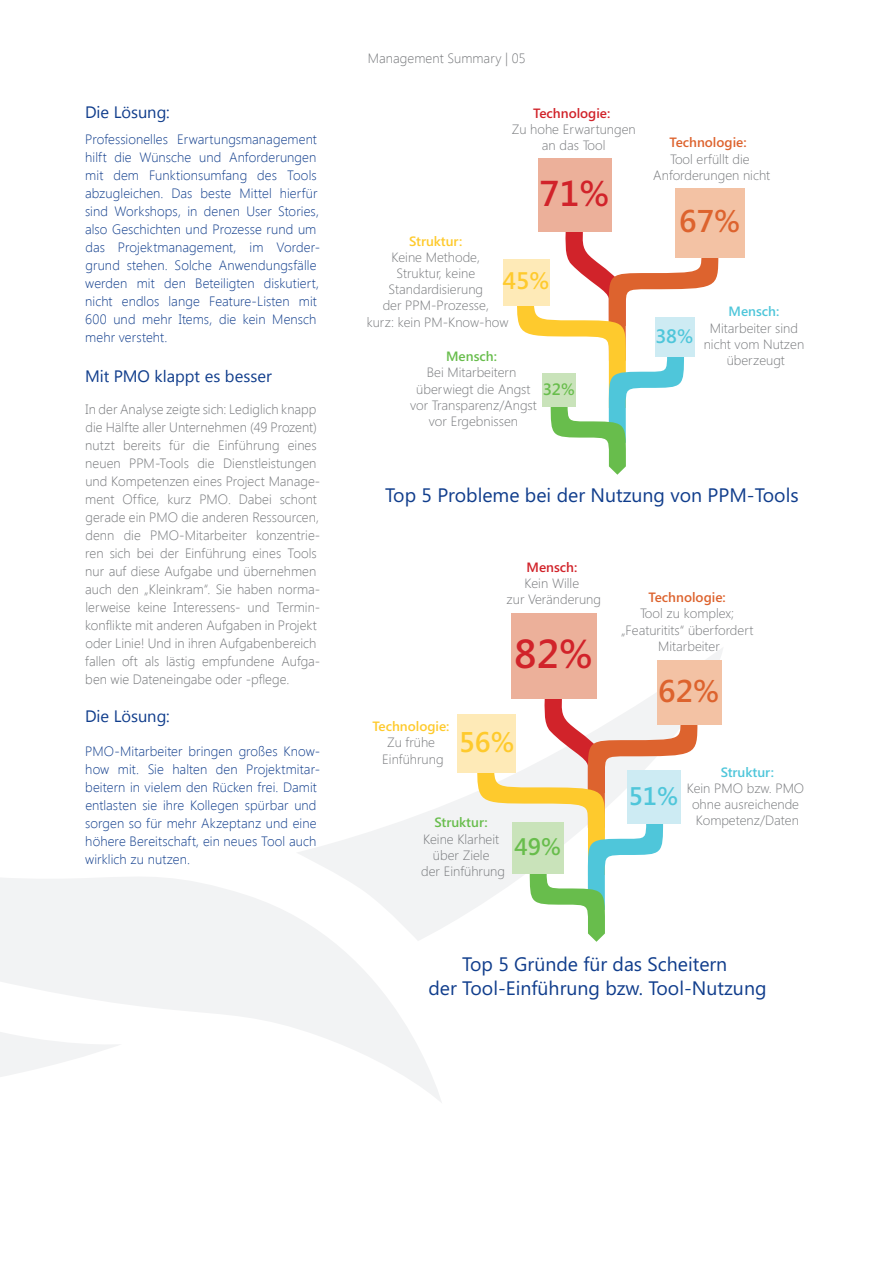
<style>
.page{position:relative;width:893px;height:1263px;background:#fff}
.page>*{position:absolute;margin:0;border:0;box-sizing:border-box;transform-origin:0 0}
.t1{font:600 40.5px "Segoe UI";color:#d1232a}
.t2{font:600 36px "Segoe UI";color:#d1232a}
.t3{font:600 31.5px "Segoe UI";color:#dd632e}
.t4{font:600 28.5px "Segoe UI";color:#feca2d}
.t5{font:600 25.5px "Segoe UI";color:#4fc6da}
.t6{font:600 24px "Segoe UI";color:#68bd4c}
.t7{font:600 24px "Segoe UI";color:#feca2d}
.t8{font:19.5px/23.4px "Segoe UI";color:#103d8c;text-align:center}
.t9{font:600 19.5px "Segoe UI";color:#4fc6da}
.Zwischentitel{font:16.5px "Segoe UI";color:#103d8c}
.t10{font:600 16.5px "Segoe UI";color:#68bd4c}
.Body{font:300 13.5px/16.2px "Segoe UI";color:#76787b;text-align:center}
.Body-2{font:300 13.5px/18px "Segoe UI";letter-spacing:.005em;color:#103d8c}
.Kopfzeile{font:300 13.5px "Segoe UI";letter-spacing:.005em;color:#76787b}
.t11{font:600 13.5px "Segoe UI";color:#68bd4c}
.s1{font-weight:600;color:#d1232a}
.s2{font-weight:600;color:#feca2d}
.s3{font-weight:600;color:#dd632e}
.s4{font-weight:600;color:#4fc6da}
.s5{font-weight:600;color:#68bd4c}
</style>
<div class="page">
<svg style="left:442px;top:647px;width:281px;height:281px"></svg>
<svg style="left:0;top:806px;width:442px;height:297px"></svg>
<svg style="left:477px;top:690px;width:220px;height:252px"></svg>
<div style="left:511px;top:613px;width:85px;height:86px;background:#ecb09a"></div>
<div style="left:627px;top:770px;width:53px;height:53px;background:#cdebf3"></div>
<div style="left:657px;top:660px;width:64px;height:64px;background:#f3c2a4"></div>
<div style="left:512px;top:822px;width:51px;height:51px;background:#c9e3ba"></div>
<div style="left:458px;top:714px;width:58px;height:58px;background:#feeab7"></div>
<div style="left:503px;top:259px;width:47px;height:46px;background:#feeab7"></div>
<svg style="left:517px;top:232px;width:201px;height:243px"></svg>
<div style="left:542px;top:373px;width:33px;height:33px;background:#c9e3ba"></div>
<div style="left:655px;top:317px;width:39px;height:39px;background:#cdebf3"></div>
<div style="left:675px;top:188px;width:70px;height:69px;background:#f3c2a4"></div>
<div style="left:538px;top:158px;width:74px;height:74px;background:#ecb09a"></div>
<p class="Zwischentitel" style="left:85px;top:101px;width:86px">Die Lösung:</p>
<p class="Body-2" style="left:85px;top:130px;width:237px">Professionelles Erwartungsmanagement hilft die Wünsche und Anforderungen mit dem Funktionsumfang des Tools abzugleichen. Das beste Mittel hierfür sind Workshops, in denen User Stories, also Geschichten und Prozesse rund um das Projektmanagement, im Vorder&shy;grund stehen. Solche Anwendungsfälle werden mit den Beteiligten diskutiert, nicht endlos lange Feature-Listen mit 600 und mehr Items, die kein Mensch mehr versteht.</p>
<p class="Zwischentitel" style="left:85px;top:364px;width:188px">Mit PMO klappt es besser</p>
<p class="Body" style="left:85px;top:400px;width:237px;line-height:18px;text-align:left">In der Analyse zeigte sich: Lediglich knapp die Hälfte aller Unternehmen (49 Prozent) nutzt bereits für die Einführung eines neuen PPM-Tools die Dienstleistungen und Kompetenzen eines Project Manage&shy;ment Office, kurz PMO. Dabei schont gerade ein PMO die anderen Ressourcen, denn die PMO-Mitarbeiter konzentrie&shy;ren sich bei der Einführung eines Tools nur auf diese Aufgabe und übernehmen auch den „Kleinkram“. Sie haben norma&shy;lerweise keine Interessens- und Termin&shy;konflikte mit anderen Aufgaben in Projekt oder Linie! Und in ihren Aufgabenbereich fallen oft als lästig empfundene Aufga&shy;ben wie Dateneingabe oder -pflege.</p>
<p class="Zwischentitel" style="left:85px;top:704px;width:86px">Die Lösung:</p>
<p class="Body-2" style="left:85px;top:742px;width:237px">PMO-Mitarbeiter bringen großes Know&shy;how mit. Sie halten den Projektmitar&shy;beitern in vielem den Rücken frei. Damit entlasten sie ihre Kollegen spürbar und sorgen so für mehr Akzeptanz und eine höhere Bereitschaft, ein neues Tool auch wirklich zu nutzen.</p>
<p class="Kopfzeile" style="left:368px;top:49px;width:160px">Management Summary | 05</p>
<p class="Body" style="left:512px;top:104px;width:126px"><span class="s1">Technologie:<br></span>Zu hohe Erwartungen an das Tool</p>
<p class="t2" style="left:540px;top:168px;width:72px">71%</p>
<p class="Body" style="left:367px;top:232px;width:143px"><span class="s2">Struktur:<br></span>Keine Methode,<br>Struktur, keine<br>Standardisierung<br>der PPM-Prozesse,<br>kurz: kein PM-Know-how</p>
<p class="t7" style="left:503px;top:264px;width:48px">45%</p>
<p class="Body" style="left:653px;top:134px;width:118px"><span class="s3">Technologie:<br></span>Tool erfüllt die<br>Anforderungen nicht</p>
<p class="t3" style="left:679px;top:199px;width:63px">67%</p>
<p class="t9" style="left:655px;top:322px;width:40px">38%</p>
<p class="Body" style="left:704px;top:303px;width:102px"><span class="s4">Mensch:<br></span>Mitarbeiter sind nicht vom Nutzen</p>
<p class="t11" style="left:446px;top:347px;width:52px">Mensch:</p>
<p class="Body" style="left:727px;top:352px;width:60px">überzeugt</p>
<p class="Body" style="left:410px;top:364px;width:128px">Bei Mitarbeitern überwiegt die Angst vor Transparenz/Angst vor Ergebnissen</p>
<p class="t10" style="left:543px;top:377px;width:34px">32%</p>
<p class="t8" style="left:385px;top:483px;width:415px">Top 5 Probleme bei der Nutzung von PPM-Tools</p>
<p class="Body" style="left:506px;top:558px;width:96px"><span class="s1">Mensch:<br></span>Kein Wille<br>zur Veränderung</p>
<p class="t1" style="left:514px;top:625px;width:80px">82%</p>
<p class="Body" style="left:372px;top:718px;width:79px"><span class="s2">Technologie:<br></span>Zu frühe<br>Einführung</p>
<p class="t4" style="left:459px;top:722px;width:57px">56%</p>
<p class="Body" style="left:421px;top:814px;width:85px"><span class="s5">Struktur:<br></span>Keine Klarheit über Ziele<br>der Einführung</p>
<p class="t6" style="left:514px;top:830px;width:48px">49%</p>
<p class="Body" style="left:621px;top:589px;width:134px"><span class="s3">Technologie:<br></span>Tool zu komplex; „Featuritits“ überfordert<br>Mitarbeiter</p>
<p class="t3" style="left:658px;top:668px;width:63px">62%</p>
<p class="t5" style="left:629px;top:778px;width:51px">51%</p>
<p class="Body" style="left:687px;top:763px;width:119px"><span class="s4">Struktur:<br></span>Kein PMO bzw. PMO ohne ausreichende<br>Kompetenz/Daten</p>
<p class="t8" style="left:428px;top:952px;width:340px">Top 5 Gründe für das Scheitern<br>der Tool-Einführung bzw. Tool-Nutzung</p>
</div>
